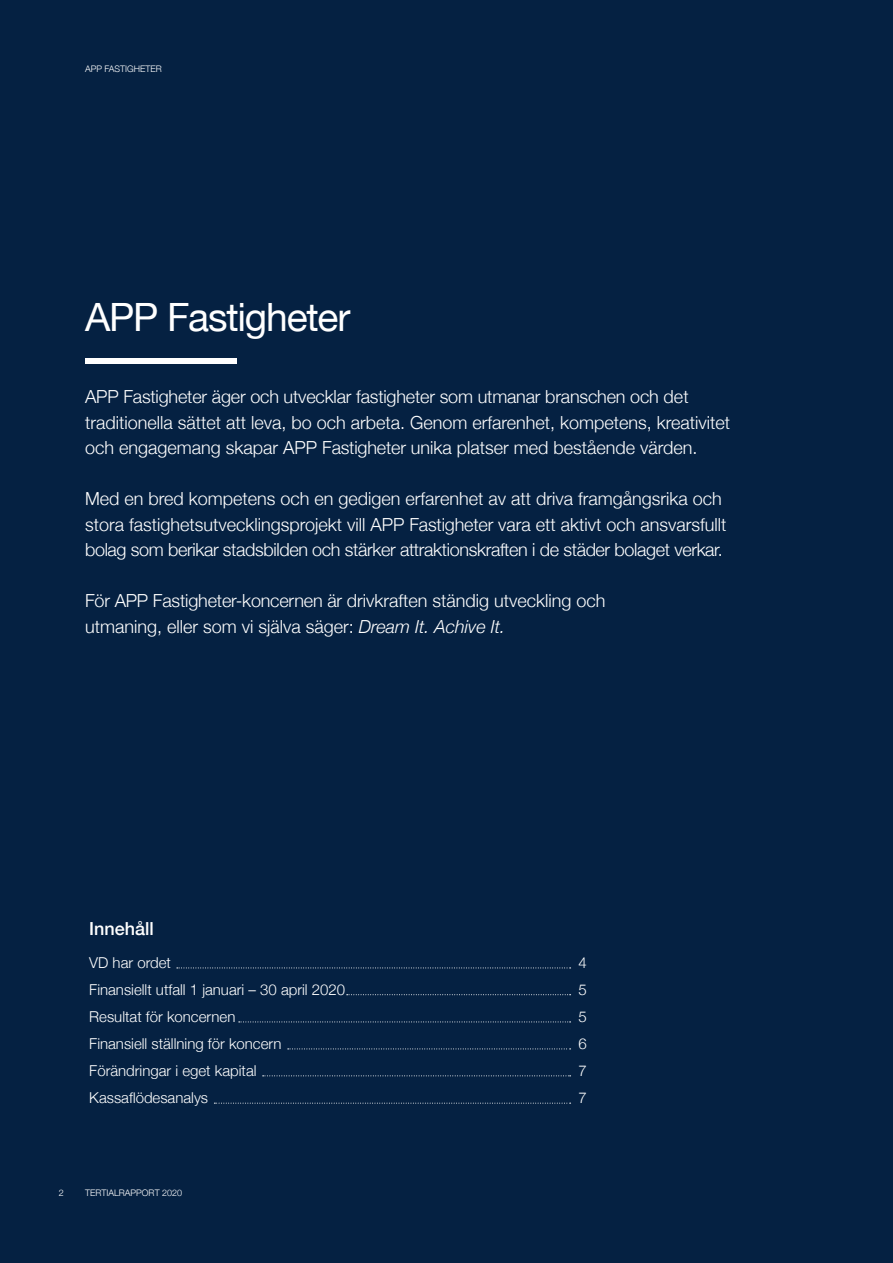
<style>
.page{position:relative;width:893px;height:1263px;background:#052142}
.page>*{position:absolute;margin:0;border:0;box-sizing:border-box;transform-origin:0 0}
.t1{font:39px "Helvetica Neue";letter-spacing:-.03em;color:#fff}
.t2{font:300 18px/25.5px "Helvetica Neue";color:#fff}
.t3{font:500 18px "Helvetica Neue";color:#fff}
.t4{font:300 15px "Helvetica Neue";color:#fff}
.t5{font:300 9px "Helvetica Neue";color:#fff}
.s1{font-style:italic}
</style>
<div class="page">
<div style="left:85px;top:358px;width:152px;height:6px;background:#fff"></div>
<svg style="left:177px;top:967px;width:394px;height:1px"></svg>
<svg style="left:239px;top:1021px;width:332px;height:1px"></svg>
<svg style="left:288px;top:1048px;width:283px;height:1px"></svg>
<svg style="left:214px;top:1103px;width:357px;height:1px"></svg>
<svg style="left:347px;top:994px;width:224px;height:1px"></svg>
<svg style="left:263px;top:1075px;width:308px;height:1px"></svg>
<p class="t5" style="left:85px;top:62px;width:78px">APP FASTIGHETER</p>
<h1 class="t1" style="left:85px;top:289px;width:267px">APP Fastigheter</h1>
<p class="t2" style="left:85px;top:383px;width:647px">APP Fastigheter äger och utvecklar fastigheter som utmanar branschen och det traditionella sättet att leva, bo och arbeta. Genom erfarenhet, kompetens, kreativitet och engagemang skapar APP Fastigheter unika platser med bestående värden.</p>
<p class="t2" style="left:85px;top:485px;width:643px">Med en bred kompetens och en gedigen erfarenhet av att driva framgångsrika och stora fastighetsutvecklingsprojekt vill APP Fastigheter vara ett aktivt och ansvarsfullt bolag som berikar stadsbilden och stärker attraktionskraften i de städer bolaget verkar.</p>
<p class="t2" style="left:85px;top:587px;width:522px">För APP Fastigheter-koncernen är drivkraften ständig utveckling och utmaning, eller som vi själva säger: <span class="s1">Dream It. Achive It.</span></p>
<p class="t3" style="left:89px;top:914px;width:66px">Innehåll</p>
<p class="t4" style="left:89px;top:951px;width:83px">VD har ordet</p>
<p class="t4" style="left:578px;top:951px;width:10px">4</p>
<p class="t4" style="left:89px;top:978px;width:257px">Finansiellt utfall 1 januari – 30 april 2020</p>
<p class="t4" style="left:578px;top:978px;width:10px">5</p>
<p class="t4" style="left:89px;top:1005px;width:148px">Resultat för koncernen</p>
<p class="t4" style="left:578px;top:1005px;width:10px">5</p>
<p class="t4" style="left:89px;top:1032px;width:194px">Finansiell ställning för koncern</p>
<p class="t4" style="left:578px;top:1032px;width:10px">6</p>
<p class="t4" style="left:89px;top:1059px;width:169px">Förändringar i eget kapital</p>
<p class="t4" style="left:578px;top:1059px;width:10px">7</p>
<p class="t4" style="left:89px;top:1086px;width:120px">Kassaflödesanalys</p>
<p class="t4" style="left:578px;top:1086px;width:10px">7</p>
<p class="t5" style="left:59px;top:1185px;width:7px">2</p>
<p class="t5" style="left:85px;top:1185px;width:99px">TERTIALRAPPORT 2020</p>
</div>
